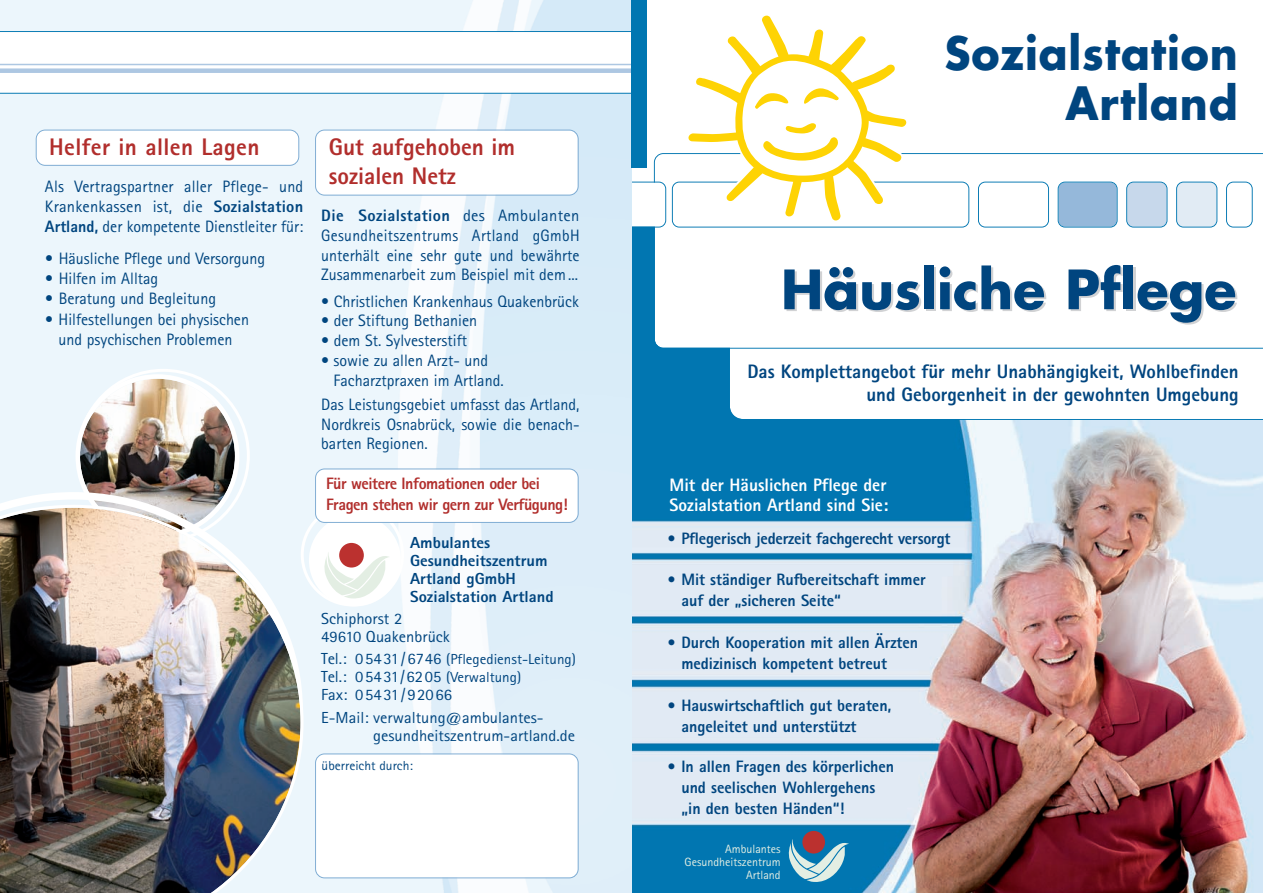
<style>
.page{position:relative;width:1263px;height:893px;background:#fff}
.page>*{position:absolute;margin:0;border:0;box-sizing:border-box;transform-origin:0 0}
.t1{font:700 52.65px "Futura";color:#00457f}
.t2{font:700 44.7px/49.9px "Futura";letter-spacing:.02em;color:#00457f;text-align:right;scale:.95 1}
.t3{font:800 24px/28.8px "AT Rotis Sans Serif";color:#b12e2c}
.t4{font:800 19.5px/23.4px "AT Rotis Sans Serif";color:#00457f;text-align:right}
.t5{font:800 18px/19.5px "AT Rotis Sans Serif";color:#fff}
.t6{font:16.5px/19.8px "AT Rotis Sans Serif";color:#00457f;text-align:justify}
.t7{font:800 16.5px/21px "AT Rotis Sans Serif";color:#00457f}
.t8{font:800 16.5px/21px "AT Rotis Sans Serif";letter-spacing:-.03em;color:#b12e2c}
.t9{font:16.05px/18px "AT Rotis Sans Serif";color:#00457f}
.t10{font:800 16.05px/18px "AT Rotis Sans Serif";color:#00457f}
.t11{font:14.55px "AT Rotis Sans Serif";color:#00457f}
.t12{font:13.05px "AT Rotis Sans Serif";color:#00457f}
.t13{font:12px/12.8px "AT Rotis Sans Serif";color:#e3eee3;text-align:right}
.s1{font-weight:800}
.s2{font-weight:700}
.s3{font-size:16.05px}
.s4{font-size:14.55px}
</style>
<div class="page">
<img style="left:631px;top:228px;width:632px;height:665px">
<svg style="left:729px;top:349px;width:534px;height:71px"></svg>
<svg style="left:654px;top:153px;width:609px;height:196px"></svg>
<div style="left:802px;top:831px;width:23px;height:22px;background:#bb312f;border-radius:50%"></div>
<svg style="left:787px;top:839px;width:62px;height:43px;background:#6f9fb7"></svg>
<svg style="left:1058px;top:182px;width:59px;height:46px;background:#91b7d9"></svg>
<svg style="left:978px;top:182px;width:71px;height:46px"></svg>
<svg style="left:1126px;top:182px;width:41px;height:46px;background:#bdd3e8"></svg>
<svg style="left:1176px;top:182px;width:41px;height:46px;background:#d3e4f0"></svg>
<svg style="left:1226px;top:182px;width:27px;height:46px"></svg>
<svg style="left:631px;top:182px;width:35px;height:46px"></svg>
<svg style="left:727px;top:15px;width:139px;height:43px"></svg>
<svg style="left:672px;top:58px;width:297px;height:170px"></svg>
<svg style="left:36px;top:130px;width:263px;height:36px"></svg>
<svg style="left:315px;top:130px;width:264px;height:66px"></svg>
<svg style="left:0;top:31px;width:631px;height:63px"></svg>
<svg style="left:315px;top:753px;width:264px;height:125px"></svg>
<div style="left:0;top:68px;width:631px;height:5px;background:#adc7e2"></div>
<hr style="left:0;top:64px;width:631px;height:1px;background:#adc7e2">
<svg style="left:301px;top:468px;width:278px;height:138px"></svg>
<img style="left:76px;top:369px;width:174px;height:123px">
<svg style="left:0;top:492px;width:303px;height:13px"></svg>
<img style="left:0;top:505px;width:304px;height:388px">
<div style="left:631px;top:0;width:16px;height:167px;background:#0076b1"></div>
<h3 class="t3" style="left:49px;top:135px;width:212px">Helfer in allen Lagen</h3>
<p class="t6" style="left:45px;top:178px;width:260px">Als Vertragspartner aller Pflege- und Krankenkassen ist, die <span class="s1">Sozialstation Artland,</span> der kompetente Dienstleiter für:</p>
<p class="t6" style="left:45px;top:251px;width:222px"><span class="s2">•</span> Häusliche Pflege und Versorgung</p>
<p class="t6" style="left:45px;top:270px;width:115px"><span class="s2">•</span> Hilfen im Alltag</p>
<p class="t6" style="left:45px;top:290px;width:173px"><span class="s2">•</span> Beratung und Begleitung</p>
<p class="t6" style="left:45px;top:311px;width:206px;text-align:center"><span class="s2">•</span> Hilfestellungen bei physischen und psychischen Problemen</p>
<h3 class="t3" style="left:329px;top:135px;width:188px">Gut aufgehoben im sozialen Netz</h3>
<p class="t6" style="left:321px;top:207px;width:260px"><span class="s1">Die Sozialstation</span> des Ambulanten Gesundheitszentrums Artland gGmbH unterhält eine sehr gute und bewährte Zusammenarbeit zum Beispiel mit dem ...</p>
<p class="t6" style="left:321px;top:293px;width:259px">• Christlichen Krankenhaus Quakenbrück</p>
<p class="t6" style="left:321px;top:313px;width:157px">• der Stiftung Bethanien</p>
<p class="t6" style="left:321px;top:332px;width:147px">• dem St. Sylvesterstift</p>
<p class="t6" style="left:334px;top:352px;width:172px;text-indent:-12px">• sowie zu allen Arzt- und<br>Facharztpraxen im Artland.</p>
<p class="t6" style="left:321px;top:396px;width:260px">Das Leistungsgebiet umfasst das Artland, Nordkreis Osnabrück, sowie die benach&shy;barten Regionen.</p>
<p class="t8" style="left:326px;top:474px;width:243px">Für weitere Infomationen oder bei<br>Fragen stehen wir gern zur Verfügung!</p>
<p class="t10" style="left:410px;top:535px;width:145px">Ambulantes<br>Gesundheitszentrum<br>Artland gGmbH<br>Sozialstation Artland</p>
<p class="t9" style="left:321px;top:611px;width:130px">Schiphorst 2<br>49610 Quakenbrück</p>
<p class="t11" style="left:321px;top:654px;width:256px"><span class="s3">Tel.: 05431/6746</span> (Pflegedienst-Leitung)</p>
<p class="t9" style="left:321px;top:670px;width:201px">Tel.: 05431/6205 <span class="s4">(Verwaltung)<br></span>Fax: 05431/92066</p>
<p class="t9" style="left:373px;top:710px;width:203px;text-indent:-52px">E-Mail: verwaltung@ambulantes&shy;gesundheitszentrum-artland.de</p>
<p class="t12" style="left:322px;top:761px;width:93px">überreicht durch:</p>
<h2 class="t2" style="left:944px;top:32px;width:310px">Sozialstation<br>Artland</h2>
<h1 class="t1" style="left:781px;top:266px;width:457px">Häusliche Pflege</h1>
<p class="t4" style="left:747px;top:361px;width:493px">Das Komplettangebot für mehr Unabhängigkeit, Wohlbefinden und Geborgenheit in der gewohnten Umgebung</p>
<p class="t5" style="left:669px;top:477px;width:220px">Mit der Häuslichen Pflege der<br>Sozialstation Artland sind Sie:</p>
<p class="t7" style="left:667px;top:529px;width:285px">• Pflegerisch jederzeit fachgerecht versorgt</p>
<p class="t7" style="left:681px;top:570px;width:246px;text-indent:-14px">• Mit ständiger Rufbereitschaft immer auf der „sicheren Seite“</p>
<p class="t7" style="left:681px;top:633px;width:238px;text-indent:-14px">• Durch Kooperation mit allen Ärzten medizinisch kompetent betreut</p>
<p class="t7" style="left:681px;top:697px;width:212px;text-indent:-14px">• Hauswirtschaftlich gut beraten, angeleitet und unterstützt</p>
<p class="t7" style="left:681px;top:758px;width:214px;text-indent:-14px">• In allen Fragen des körperlichen und seelischen Wohlergehens „in den besten Händen“!</p>
<p class="t13" style="left:684px;top:844px;width:98px">Ambulantes<br>Gesundheitszentrum<br>Artland</p>
</div>
